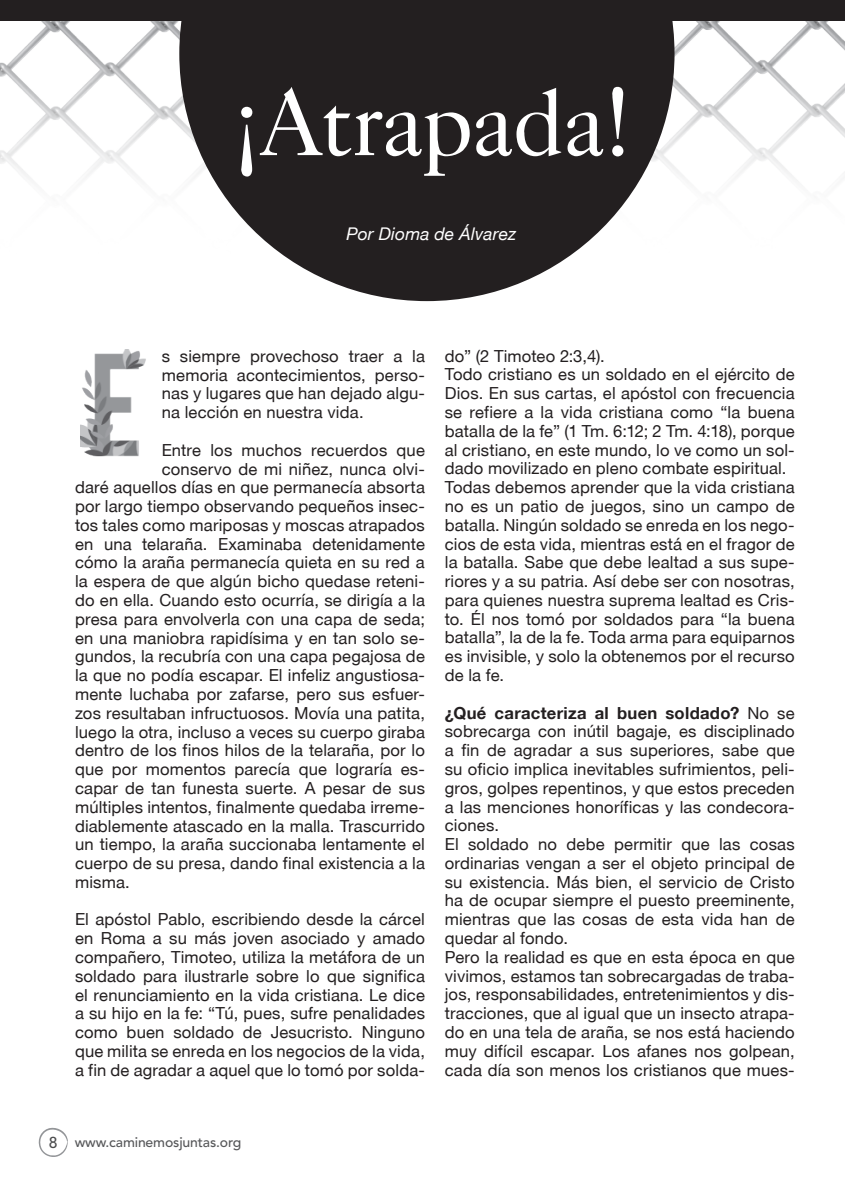
<style>
.page{position:relative;width:845px;height:1192px;background:#fff}
.page>*{position:absolute;margin:0;border:0;box-sizing:border-box;transform-origin:0 0}
.t1{font:96.25px "Casablanca";letter-spacing:-.025em;color:#fff}
.t2{font:italic 17.5px "Helvetica Neue";letter-spacing:.01em;color:#fff}
.t3{font:16.62px/18.7px "Helvetica Neue";letter-spacing:.01em;color:#231f20;text-align:justify}
.t4{font:500 14px "Avenir LT Std";letter-spacing:-.01em;color:#57585a}
.s1{font-weight:700}
.s2{font-size:15.75px;color:#4b4c4d}
</style>
<div class="page">
<svg style="left:38px;top:1127px;width:30px;height:30px"></svg>
<img style="left:0;top:20px;width:845px;height:282px">
<svg style="left:179px;top:20px;width:495px;height:281px;fill:#231f20"></svg>
<div style="left:0;top:0;width:845px;height:20px;background:#231f20"></div>
<img style="left:80px;top:350px;width:66px;height:107px">
<h1 class="t1" style="left:231px;top:64px;width:404px">¡Atrapada!</h1>
<p class="t2" style="left:346px;top:223px;width:171px">Por Dioma de Álvarez</p>
<p class="t3" style="left:162px;top:346px;width:265px">s siempre provechoso traer a la memoria acontecimientos, perso&shy;nas y lugares que han dejado algu&shy;na lección en nuestra vida.</p>
<p class="t3" style="left:162px;top:440px;width:265px">Entre los muchos recuerdos que</p>
<p class="t3" style="left:162px;top:459px;width:265px">conservo de mi niñez, nunca olvi-</p>
<p class="t3" style="left:75px;top:478px;width:351px">daré aquellos días en que permanecía absorta</p>
<p class="t3" style="left:75px;top:497px;width:351px">por largo tiempo observando pequeños insec-</p>
<p class="t3" style="left:75px;top:515px;width:351px">tos tales como mariposas y moscas atrapados</p>
<p class="t3" style="left:75px;top:534px;width:351px">en una telaraña. Examinaba detenidamente</p>
<p class="t3" style="left:75px;top:553px;width:351px">cómo la araña permanecía quieta en su red a</p>
<p class="t3" style="left:75px;top:572px;width:351px">la espera de que algún bicho quedase reteni-</p>
<p class="t3" style="left:75px;top:590px;width:351px">do en ella. Cuando esto ocurría, se dirigía a la</p>
<p class="t3" style="left:75px;top:609px;width:351px">presa para envolverla con una capa de seda;</p>
<p class="t3" style="left:75px;top:628px;width:351px">en una maniobra rapidísima y en tan solo se-</p>
<p class="t3" style="left:75px;top:647px;width:351px">gundos, la recubría con una capa pegajosa de</p>
<p class="t3" style="left:75px;top:666px;width:351px">la que no podía escapar. El infeliz angustiosa-</p>
<p class="t3" style="left:75px;top:684px;width:351px">mente luchaba por zafarse, pero sus esfuer-</p>
<p class="t3" style="left:75px;top:703px;width:351px">zos resultaban infructuosos. Movía una patita,</p>
<p class="t3" style="left:75px;top:722px;width:351px">luego la otra, incluso a veces su cuerpo giraba</p>
<p class="t3" style="left:75px;top:741px;width:351px">dentro de los finos hilos de la telaraña, por lo</p>
<p class="t3" style="left:75px;top:760px;width:351px">que por momentos parecía que lograría es-</p>
<p class="t3" style="left:75px;top:778px;width:351px">capar de tan funesta suerte. A pesar de sus</p>
<p class="t3" style="left:75px;top:797px;width:351px">múltiples intentos, finalmente quedaba irreme-</p>
<p class="t3" style="left:75px;top:816px;width:351px">diablemente atascado en la malla. Trascurrido</p>
<p class="t3" style="left:75px;top:835px;width:351px">un tiempo, la araña succionaba lentamente el</p>
<p class="t3" style="left:75px;top:853px;width:351px">cuerpo de su presa, dando final existencia a la</p>
<p class="t3" style="left:75px;top:872px;width:56px">misma.</p>
<p class="t3" style="left:75px;top:910px;width:351px">El apóstol Pablo, escribiendo desde la cárcel en Roma a su más joven asociado y amado compañero, Timoteo, utiliza la metáfora de un soldado para ilustrarle sobre lo que significa el renunciamiento en la vida cristiana. Le dice a su hijo en la fe: “Tú, pues, sufre penalidades como buen soldado de Jesucristo. Ninguno que milita se enreda en los negocios de la vida, a fin de agradar a aquel que lo tomó por solda-</p>
<p class="t3" style="left:445px;top:346px;width:351px;text-align:left">do” (2 Timoteo 2:3,4).<br>Todo cristiano es un soldado en el ejército de Dios. En sus cartas, el apóstol con frecuencia se refiere a la vida cristiana como “la buena batalla de la fe” (1 Tm. 6:12; 2 Tm. 4:18), porque al cristiano, en este mundo, lo ve como un sol&shy;dado movilizado en pleno combate espiritual.<br>Todas debemos aprender que la vida cristiana no es un patio de juegos, sino un campo de batalla. Ningún soldado se enreda en los nego&shy;cios de esta vida, mientras está en el fragor de la batalla. Sabe que debe lealtad a sus supe&shy;riores y a su patria. Así debe ser con nosotras, para quienes nuestra suprema lealtad es Cris&shy;to. Él nos tomó por soldados para “la buena batalla”, la de la fe. Toda arma para equiparnos es invisible, y solo la obtenemos por el recurso de la fe.</p>
<p class="t3" style="left:445px;top:703px;width:351px;text-align:left"><span class="s1">¿Qué caracteriza al buen soldado?</span> No se sobrecarga con inútil bagaje, es disciplinado a fin de agradar a sus superiores, sabe que su oficio implica inevitables sufrimientos, peli&shy;gros, golpes repentinos, y que estos preceden a las menciones honoríficas y las condecora&shy;ciones.<br>El soldado no debe permitir que las cosas ordinarias vengan a ser el objeto principal de su existencia. Más bien, el servicio de Cristo ha de ocupar siempre el puesto preeminente, mientras que las cosas de esta vida han de quedar al fondo.<br>Pero la realidad es que en esta época en que vivimos, estamos tan sobrecargadas de traba&shy;jos, responsabilidades, entretenimientos y dis&shy;tracciones, que al igual que un insecto atrapa&shy;do en una tela de araña, se nos está haciendo muy difícil escapar. Los afanes nos golpean, cada día son menos los cristianos que mues-</p>
<p class="t4" style="left:49px;top:1134px;width:194px"><span class="s2">8</span> www.caminemosjuntas.org</p>
</div>
